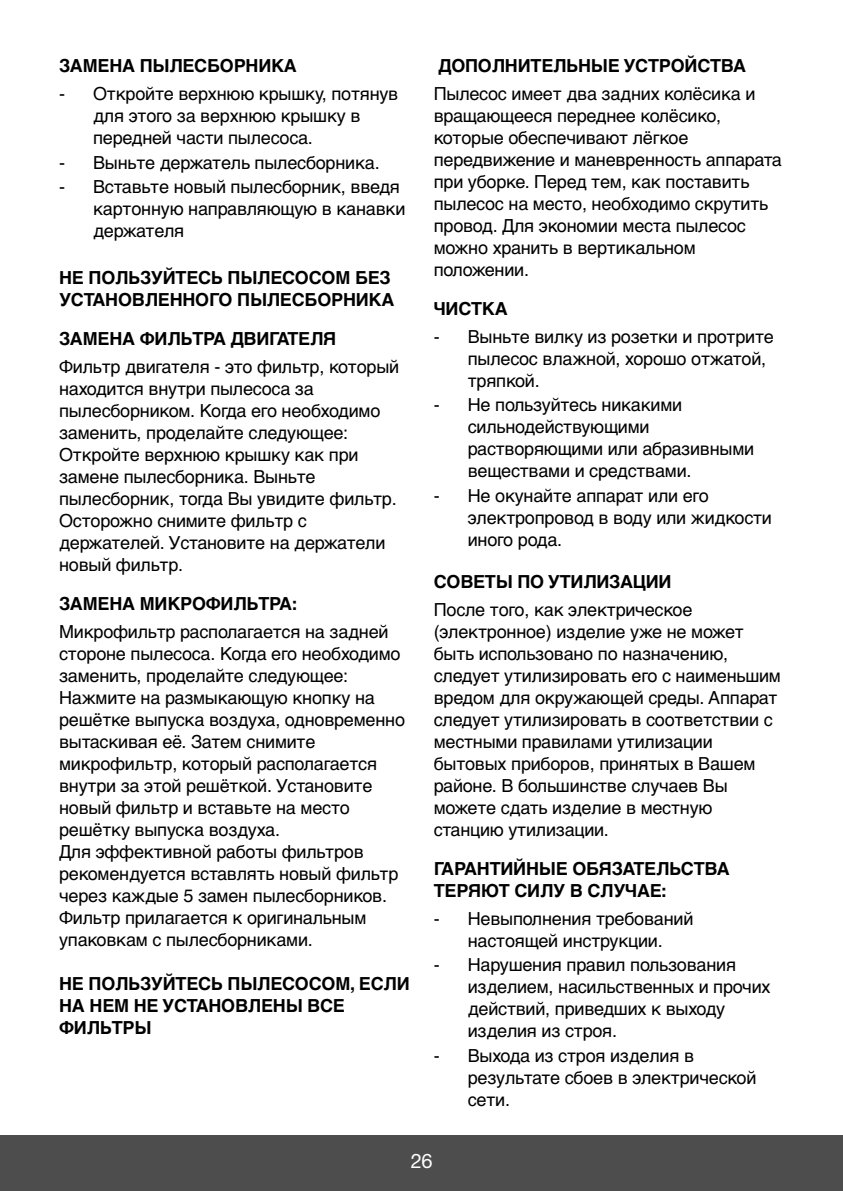
<style>
.page{position:relative;width:843px;height:1191px;background:#fff}
.page>*{position:absolute;margin:0;border:0;box-sizing:border-box;transform-origin:0 0}
.t1{font:20px "Helvetica Neue";color:#fff}
.t2{font:18px/22px "Helvetica Cyr Upright";letter-spacing:-.01em;color:#000}
.t3{font:700 18px/22px "Helvetica Cyr";letter-spacing:-.01em;color:#000}
</style>
<div class="page">
<div style="left:0;top:1135px;width:842px;height:56px;background:#4d4d4d"></div>
<p class="t3" style="left:59px;top:56px;width:239px">ЗАМЕНА ПЫЛЕСБОРНИКА</p>
<p class="t2" style="left:93px;top:84px;width:306px;text-indent:-34px">- Откройте верхнюю крышку, потянув для этого за верхнюю крышку в передней части пылесоса.</p>
<p class="t2" style="left:59px;top:153px;width:322px">- Выньте держатель пылесборника.</p>
<p class="t2" style="left:93px;top:178px;width:313px;text-indent:-34px">- Вставьте новый пылесборник, введя картонную направляющую в канавки держателя</p>
<p class="t3" style="left:59px;top:268px;width:337px">НЕ ПОЛЬЗУЙТЕСЬ ПЫЛЕСОСОМ БЕЗ<br>УСТАНОВЛЕННОГО ПЫЛЕСБОРНИКА</p>
<p class="t3" style="left:59px;top:329px;width:278px">ЗАМЕНА ФИЛЬТРА ДВИГАТЕЛЯ</p>
<p class="t2" style="left:59px;top:358px;width:341px">Фильтр двигателя - это фильтр, который находится внутри пылесоса за пылесборником. Когда его необходимо заменить, проделайте следующее:<br>Откройте верхнюю крышку как при замене пылесборника. Выньте пылесборник, тогда Вы увидите фильтр.<br>Осторожно снимите фильтр с держателей. Установите на держатели новый фильтр.</p>
<p class="t3" style="left:59px;top:594px;width:239px">ЗАМЕНА МИКРОФИЛЬТРА:</p>
<p class="t2" style="left:59px;top:622px;width:347px">Микрофильтр располагается на задней стороне пылесоса. Когда его необходимо заменить, проделайте следующее:<br>Нажмите на размыкающую кнопку на решётке выпуска воздуха, одновременно вытаскивая её. Затем снимите микрофильтр, который располагается внутри за этой решёткой. Установите новый фильтр и вставьте на место решётку выпуска воздуха.<br>Для эффективной работы фильтров рекомендуется вставлять новый фильтр через каждые 5 замен пылесборников.<br>Фильтр прилагается к оригинальным упаковкам с пылесборниками.</p>
<p class="t3" style="left:59px;top:974px;width:352px">НЕ ПОЛЬЗУЙТЕСЬ ПЫЛЕСОСОМ, ЕСЛИ<br>НА НЕМ НЕ УСТАНОВЛЕНЫ ВСЕ<br>ФИЛЬТРЫ</p>
<p class="t3" style="left:438px;top:56px;width:309px">ДОПОЛНИТЕЛЬНЫЕ УСТРОЙСТВА</p>
<p class="t2" style="left:433px;top:84px;width:349px">Пылесос имеет два задних колёсика и вращающееся переднее колёсико, которые обеспечивают лёгкое передвижение и маневренность аппарата при уборке. Перед тем, как поставить пылесос на место, необходимо скрутить провод. Для экономии места пылесос можно хранить в вертикальном положении.</p>
<p class="t3" style="left:433px;top:299px;width:75px">ЧИСТКА</p>
<p class="t2" style="left:467px;top:327px;width:307px;text-indent:-34px">- Выньте вилку из розетки и протрите пылесос влажной, хорошо отжатой, тряпкой.</p>
<p class="t2" style="left:467px;top:396px;width:288px;text-indent:-34px">- Не пользуйтесь никакими сильнодействующими растворяющими или абразивными веществами и средствами.</p>
<p class="t2" style="left:467px;top:487px;width:305px;text-indent:-34px">- Не окунайте аппарат или его электропровод в воду или жидкости иного рода.</p>
<p class="t3" style="left:433px;top:572px;width:239px">СОВЕТЫ ПО УТИЛИЗАЦИИ</p>
<p class="t2" style="left:433px;top:600px;width:348px">После того, как электрическое (электронное) изделие уже не может быть использовано по назначению, следует утилизировать его с наименьшим вредом для окружающей среды. Аппарат следует утилизировать в соответствии с местными правилами утилизации бытовых приборов, принятых в Вашем районе. В большинстве случаев Вы можете сдать изделие в местную станцию утилизации.</p>
<p class="t3" style="left:433px;top:859px;width:297px">ГАРАНТИЙНЫЕ ОБЯЗАТЕЛЬСТВА<br>ТЕРЯЮТ СИЛУ В СЛУЧАЕ:</p>
<p class="t2" style="left:433px;top:909px;width:261px;text-align:center">- Невыполнения требований настоящей инструкции.</p>
<p class="t2" style="left:467px;top:956px;width:304px;text-indent:-34px">- Нарушения правил пользования изделием, насильственных и прочих действий, приведших к выходу изделия из строя.</p>
<p class="t2" style="left:467px;top:1047px;width:290px;text-indent:-34px">- Выхода из строя изделия в результате сбоев в электрической сети.</p>
<p class="t1" style="left:410px;top:1153px;width:24px">26</p>
</div>
